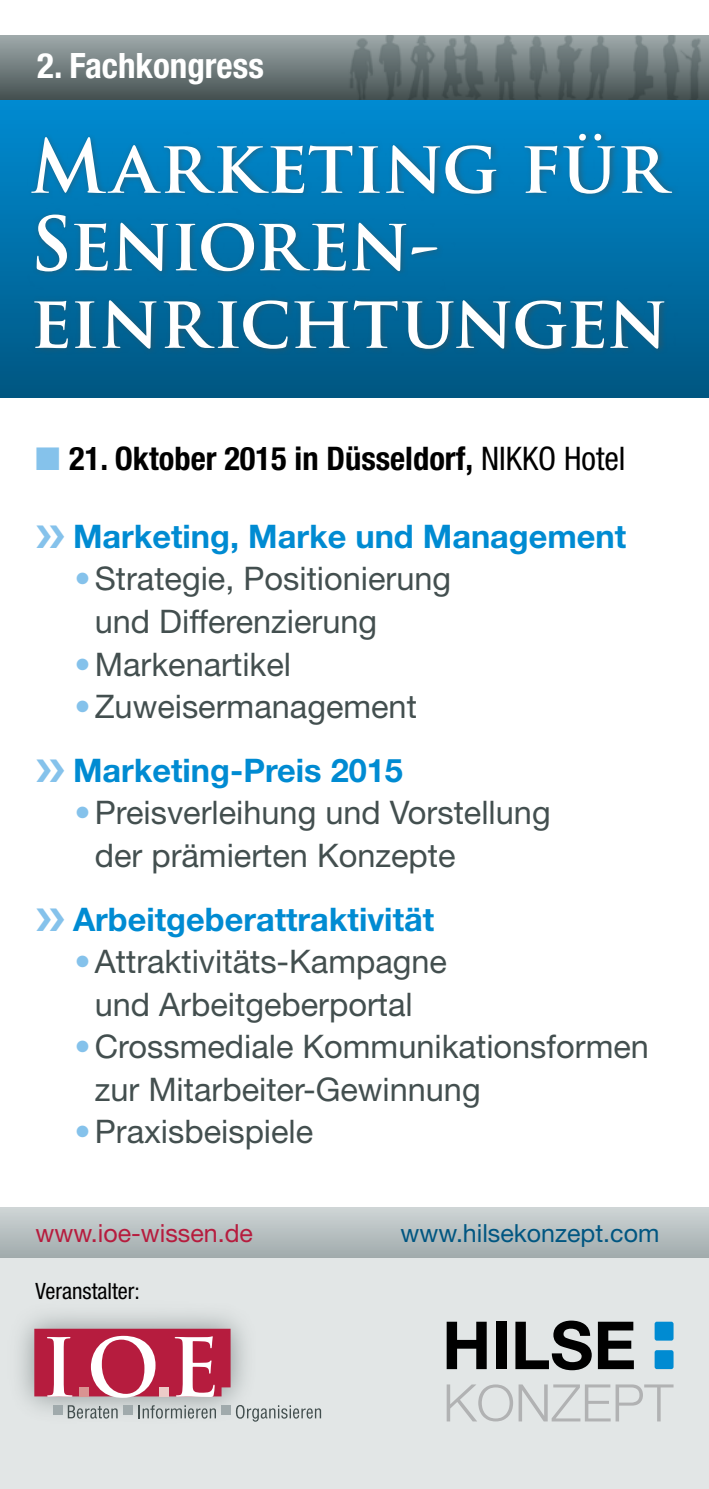
<style>
.page{position:relative;width:709px;height:1489px;background:#fff}
.page>*{position:absolute;margin:0;border:0;box-sizing:border-box;transform-origin:0 0}
.t1{font:700 72.5px/77.5px "Trajan Pro";letter-spacing:-.01em;color:#fff}
.t2{font:700 condensed 35px "Helvetica Neue LT Std";color:#fff}
.t3{font:32.5px/42.5px "Helvetica Neue LT Std";color:#434f4f}
.t4{font:700 32.5px/63.8px "Helvetica Neue LT Std";color:#008bd2}
.t5{font:700 condensed 32.5px "Helvetica Neue LT Std";color:#000}
.t6{font:25px "Helvetica Neue LT Std";color:#005681}
.t7{font:25px "Helvetica Neue LT Std";color:#b61c3e}
.t8{font:condensed 22.5px "Helvetica Neue LT Std";color:#000}
.s1{color:#85c2eb}
.s2{font-weight:400}
.s3{font-weight:700;color:#85c2eb}
.s4{font-weight:400;color:#434f4f}
</style>
<div class="page">
<div style="left:0;top:99px;width:709px;height:298px;background:linear-gradient(to bottom,#008bd3,#005782)"></div>
<div style="left:0;top:35px;width:709px;height:64px;background:linear-gradient(to bottom,#a0abac,#475353)"></div>
<img style="left:347px;top:35px;width:362px;height:64px">
<div style="left:0;top:1257px;width:709px;height:231px;background:#e2e6e6"></div>
<div style="left:0;top:1207px;width:709px;height:50px;background:linear-gradient(to bottom,#cfd6d6,#a2acae)"></div>
<img style="left:20px;top:1314px;width:238px;height:108px">
<svg style="left:34px;top:1328px;width:196px;height:69px;background:#c6516b"></svg>
<div style="left:53px;top:1405px;width:9px;height:9px;background:#a0aaac"></div>
<svg style="left:68px;top:1404px;width:50px;height:14px"></svg>
<div style="left:123px;top:1405px;width:9px;height:9px;background:#a0aaac"></div>
<svg style="left:138px;top:1404px;width:78px;height:14px"></svg>
<div style="left:221px;top:1405px;width:9px;height:9px;background:#a0aaac"></div>
<svg style="left:236px;top:1404px;width:85px;height:17px"></svg>
<div style="left:79px;top:1387px;width:9px;height:9px;background:#d99392"></div>
<div style="left:159px;top:1387px;width:9px;height:9px;background:#eccbc8"></div>
<div style="left:28px;top:130px;width:651px;height:225px;background:#434f4f;opacity:.5"></div>
<svg style="left:446px;top:1384px;width:227px;height:37px"></svg>
<svg style="left:598px;top:1321px;width:36px;height:47px"></svg>
<svg style="left:515px;top:1320px;width:76px;height:50px"></svg>
<div style="left:496px;top:1321px;width:10px;height:47px;background:#000"></div>
<svg style="left:446px;top:1321px;width:40px;height:47px"></svg>
<div style="left:654px;top:1321px;width:19px;height:19px;background:#008bd2;border-radius:2px"></div>
<div style="left:654px;top:1349px;width:19px;height:19px;background:#008bd2;border-radius:2px"></div>
<p class="t2" style="left:37px;top:45px;width:228px">2. Fachkongress</p>
<h1 class="t1" style="left:30px;top:128px;width:639px">Marketing für<br>Senioren&shy;einrichtungen</h1>
<p class="t5" style="left:35px;top:438px;width:591px"><span class="s1">■</span> 21. Oktober 2015 in Düsseldorf, <span class="s2">NIKKO Hotel</span></p>
<p class="t4" style="left:35px;top:503px;width:592px"><span class="s1">❯❯</span> Marketing, Marke und Management</p>
<p class="t3" style="left:95px;top:557px;width:358px;text-indent:-20px"><span class="s3">•</span> Strategie, Positionierung und Differenzierung</p>
<p class="t3" style="left:74px;top:642px;width:218px"><span class="s3">•</span>Markenartikel</p>
<p class="t4" style="left:35px;top:673px;width:383px;text-indent:39px"><span class="s1">•</span> <span class="s4">Zuweisermanagement </span><span class="s1">❯❯</span> Marketing-Preis 2015</p>
<p class="t3" style="left:95px;top:791px;width:457px;text-indent:-20px"><span class="s3">•</span> Preisverleihung und Vorstellung der prämierten Konzepte</p>
<p class="t4" style="left:35px;top:886px;width:400px"><span class="s1">❯❯</span> Arbeitgeberattraktivität</p>
<p class="t3" style="left:74px;top:939px;width:374px;text-align:center"><span class="s3">•</span> Attraktivitäts-Kampagne und Arbeitgeberportal</p>
<p class="t3" style="left:95px;top:1024px;width:555px;text-indent:-20px"><span class="s3">•</span> Crossmediale Kommunikationsformen zur Mitarbeiter-Gewinnung</p>
<p class="t3" style="left:74px;top:1109px;width:240px"><span class="s3">•</span> Praxisbeispiele</p>
<p class="t7" style="left:35px;top:1217px;width:219px">www.ioe-wissen.de</p>
<p class="t6" style="left:400px;top:1217px;width:260px">www.hilsekonzept.com</p>
<p class="t8" style="left:35px;top:1278px;width:106px">Veranstalter:</p>
</div>
